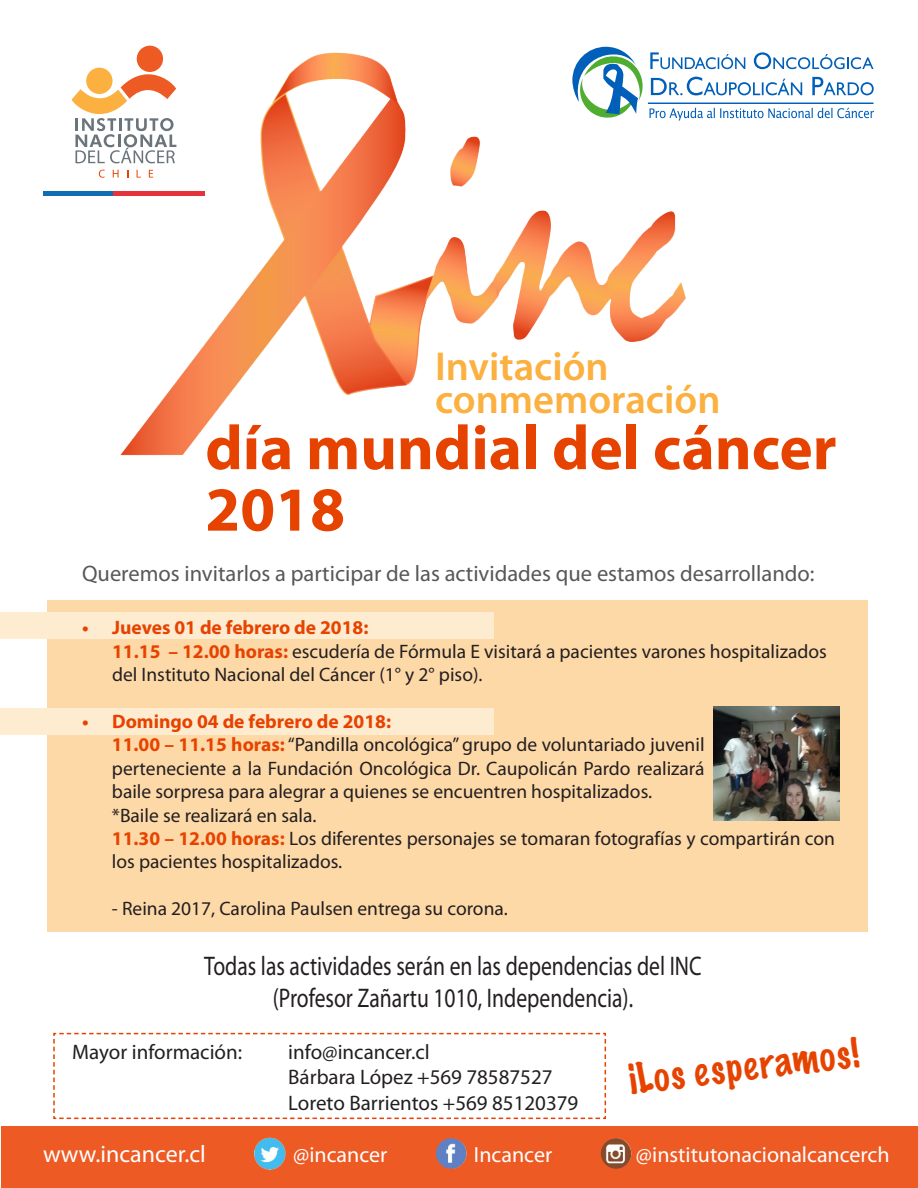
<style>
.page{position:relative;width:918px;height:1188px;background:#fff}
.page>*{position:absolute;margin:0;border:0;box-sizing:border-box;transform-origin:0 0}
.t1{font:700 63px/61.5px "Myriad Pro";color:#e74300}
.t2{font:600 40.5px "Myriad Pro";color:#fbb03f}
.t3{font:100 37.5px "Marker Felt";color:#e74300}
.t4{font:27px "Myriad Pro";color:#231f20;scale:.8 1}
.t5{font:24px "Myriad Pro";color:#fff}
.t6{font:22.5px "Myriad Pro";color:#57585a}
.t7{font:22.05px "Myriad Pro";color:#fff}
.t8{font:21px "Myriad Pro";color:#231f20}
.t9{font:19.5px/23.4px "Myriad Pro";color:#231f20}
.t10{font:700 19.5px "Myriad Pro";color:#e74300}
.s1{font-weight:700;color:#e74300}
</style>
<div class="page">
<img style="left:103px;top:45px;width:587px;height:411px">
<svg style="left:53px;top:1032px;width:554px;height:88px"></svg>
<div style="left:47px;top:600px;width:821px;height:332px;background:#fed9a8"></div>
<div style="left:0;top:612px;width:493px;height:27px;background:#feecd1"></div>
<div style="left:0;top:708px;width:493px;height:27px;background:#feecd1"></div>
<div style="left:2px;top:1126px;width:916px;height:62px;background:#ee5a24"></div>
<img style="left:601px;top:1138px;width:30px;height:31px;border-radius:15px">
<img style="left:254px;top:1138px;width:32px;height:31px">
<img style="left:436px;top:1138px;width:31px;height:31px;border-radius:15px">
<svg style="left:99px;top:170px;width:6px;height:8px"></svg>
<svg style="left:113px;top:170px;width:6px;height:8px"></svg>
<svg style="left:137px;top:170px;width:4px;height:8px"></svg>
<svg style="left:149px;top:170px;width:4px;height:8px"></svg>
<div style="left:86px;top:68px;width:27px;height:26px;background:#fbb03f;border-radius:50%"></div>
<div style="left:137px;top:46px;width:26px;height:26px;background:#ee5a24;border-radius:50%"></div>
<svg style="left:72px;top:74px;width:104px;height:89px"></svg>
<hr style="left:112px;top:191px;width:93px;height:4px;background:#e6323a">
<hr style="left:43px;top:191px;width:70px;height:4px;background:#106db1">
<svg style="left:650px;top:52px;width:95px;height:17px"></svg>
<svg style="left:650px;top:108px;width:224px;height:13px"></svg>
<div style="left:648px;top:103px;width:225px;height:1px;border:1px solid #005fb9"></div>
<svg style="left:572px;top:47px;width:72px;height:74px"></svg>
<svg style="left:754px;top:52px;width:120px;height:17px"></svg>
<svg style="left:651px;top:77px;width:223px;height:18px"></svg>
<img style="left:713px;top:707px;width:127px;height:113px">
<p class="t2" style="left:435px;top:344px;width:175px">Invitación</p>
<p class="t2" style="left:435px;top:377px;width:287px">conmemoración</p>
<p class="t1" style="left:205px;top:418px;width:633px">día mundial del cáncer<br>2018</p>
<p class="t6" style="left:82px;top:561px;width:734px">Queremos invitarlos a participar de las actividades que estamos desarrollando:</p>
<p class="t10" style="left:82px;top:617px;width:288px">• Jueves 01 de febrero de 2018:</p>
<p class="t9" style="left:112px;top:640px;width:716px"><span class="s1">11.15 – 12.00 horas:</span> escudería de Fórmula E visitará a pacientes varones hospitalizados del Instituto Nacional del Cáncer (1° y 2° piso).</p>
<p class="t10" style="left:82px;top:711px;width:311px">• Domingo 04 de febrero de 2018:</p>
<p class="t9" style="left:112px;top:734px;width:594px;text-align:justify"><span class="s1">11.00 – 11.15 horas:</span>“Pandilla oncológica” grupo de voluntariado juvenil perteneciente a la Fundación Oncológica Dr. Caupolicán Pardo realizará baile sorpresa para alegrar a quienes se encuentren hospitalizados.</p>
<p class="t9" style="left:112px;top:804px;width:206px">*Baile se realizará en sala.</p>
<p class="t9" style="left:112px;top:827px;width:725px"><span class="s1">11.30 – 12.00 horas:</span> Los diferentes personajes se tomaran fotografías y compartirán con los pacientes hospitalizados.</p>
<p class="t9" style="left:112px;top:897px;width:398px">- Reina 2017, Carolina Paulsen entrega su corona.</p>
<p class="t4" style="left:204px;top:951px;width:623px">Todas las actividades serán en las dependencias del INC</p>
<p class="t4" style="left:273px;top:983px;width:452px">(Profesor Zañartu 1010, Independencia).</p>
<p class="t8" style="left:72px;top:1041px;width:171px">Mayor información:</p>
<p class="t8" style="left:288px;top:1041px;width:143px">info@incancer.cl</p>
<p class="t8" style="left:288px;top:1066px;width:266px">Bárbara López +569 78587527</p>
<p class="t8" style="left:288px;top:1091px;width:292px">Loreto Barrientos +569 85120379</p>
<p class="t3" style="left:626px;top:1050px;width:233px;rotate:-7deg">¡Los esperamos!</p>
<p class="t5" style="left:43px;top:1141px;width:164px">www.incancer.cl</p>
<p class="t7" style="left:293px;top:1142px;width:96px">@incancer</p>
<p class="t7" style="left:474px;top:1142px;width:80px">Incancer</p>
<p class="t7" style="left:636px;top:1142px;width:255px">@institutonacionalcancerch</p>
</div>
